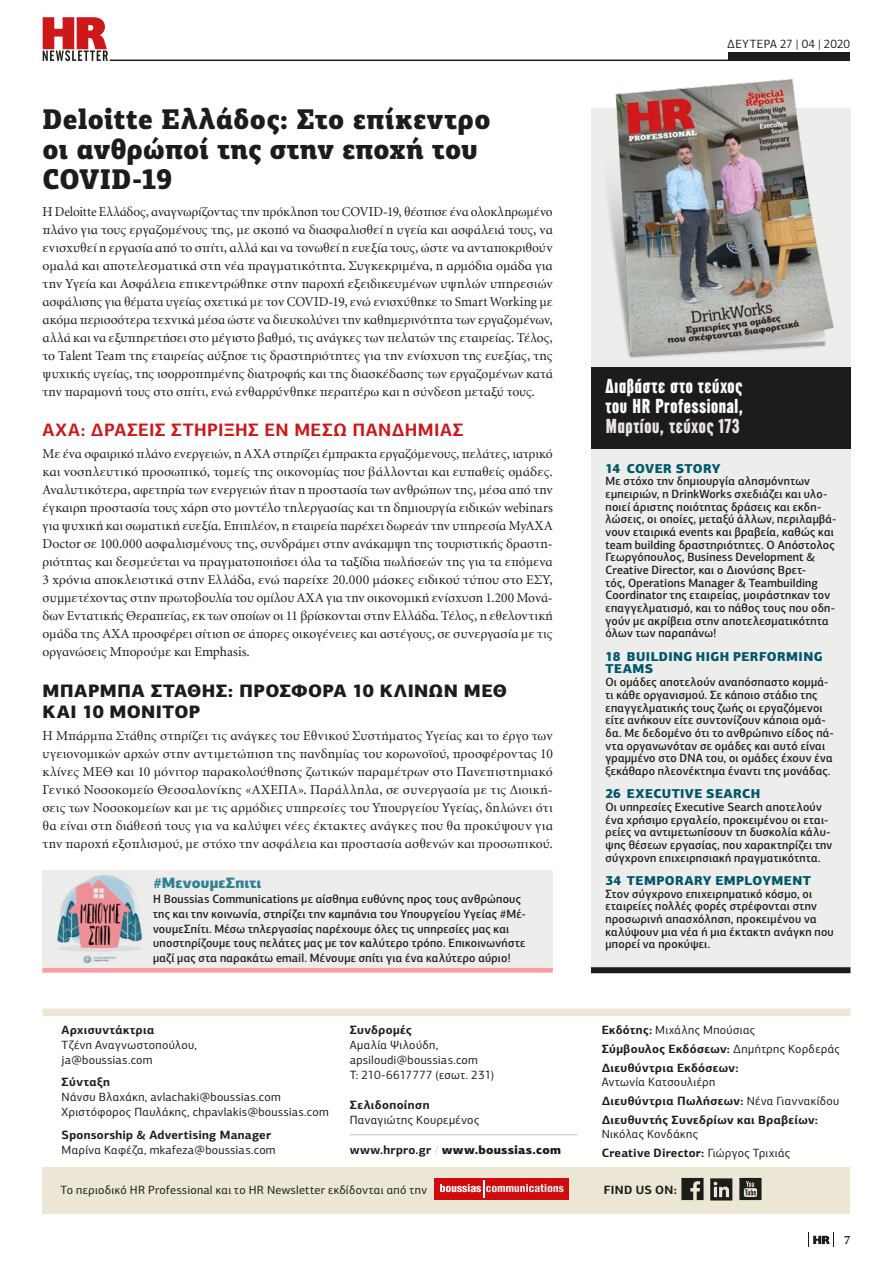
<style>
.page{position:relative;width:893px;height:1263px;background:#fff}
.page>*{position:absolute;margin:0;border:0;box-sizing:border-box;transform-origin:0 0}
.BIG_first_Title{font:900 28.5px/30px "PF Centro Slab Press";letter-spacing:.01em;color:#1c1c1a}
.t1{font:700 19.95px/20px "CF Blast Gothic Medi";letter-spacing:.005em;color:#fff;text-align:justify}
.TITLE_CAPS{font:900 18px/21px "PF Centro Sans Pro";letter-spacing:.02em;color:#1c1c1a}
.TITLE_CAPS-2{font:700 18px "PF Centro Sans Pro";letter-spacing:.025em;color:#cd1719}
.t2{font:900 15px "PF Centro Sans Pro";letter-spacing:.01em;color:#2d8296;scale:.96 1}
.Main_no_box{font:13.5px/18px "Minion Greek";letter-spacing:.005em;color:#1c1c1a;text-align:justify}
.t3{font:900 12.9px/12.8px "PF Centro Sans Pro";letter-spacing:.03em;color:#00576a}
.t4{font:700 12.75px "Minion Greek";color:#1c1c1a}
.t5{font:500 12px/12.8px "PF Centro Sans Pro";letter-spacing:.02em;color:#1c1c1a;scale:.96 1}
.t6{font:12px/15px "PF Centro Sans Pro";letter-spacing:.025em;color:#1c1c1a}
.t7{font:700 12px/13.5px "PF Centro Sans Pro";letter-spacing:.025em;color:#1c1c1a}
.t8{font:900 12px "PF Centro Sans Pro";letter-spacing:.02em;color:#1c1c1a}
.s1{font-weight:700}
.s2{font-weight:500;color:#d7d7d2}
.s3{color:#eae2e7}
.s4{font-weight:400}
</style>
<div class="page">
<div style="left:43px;top:1008px;width:807px;height:8px;background:#ebe7d4"></div>
<div style="left:43px;top:1167px;width:807px;height:47px;background:#ebe7d4"></div>
<div style="left:434px;top:1178px;width:135px;height:22px;background:#d10a10"></div>
<svg style="left:440px;top:1180px;width:124px;height:18px"></svg>
<svg style="left:681px;top:1178px;width:23px;height:22px"></svg>
<svg style="left:710px;top:1178px;width:22px;height:22px"></svg>
<svg style="left:739px;top:1178px;width:22px;height:22px"></svg>
<hr style="left:350px;top:1134px;width:227px;height:1px;background:#d7d7d2">
<hr style="left:110px;top:60px;width:739px;height:1px;background:#1c1c1a">
<div style="left:728px;top:53px;width:121px;height:8px;background:#1c1c1a"></div>
<svg style="left:813px;top:1233px;width:21px;height:14px"></svg>
<svg style="left:43px;top:17px;width:65px;height:44px"></svg>
<div style="left:591px;top:108px;width:260px;height:865px;background:#ededec"></div>
<img style="left:608px;top:79px;width:226px;height:279px">
<div style="left:591px;top:367px;width:260px;height:81px;background:#1c1c1a"></div>
<div style="left:591px;top:967px;width:259px;height:6px;background:#1c1c1a"></div>
<div style="left:43px;top:870px;width:510px;height:103px;background:#ededec"></div>
<hr style="left:43px;top:968px;width:510px;height:4px;background:#ff9ca2">
<img style="left:57px;top:873px;width:86px;height:91px">
<p class="BIG_first_Title" style="left:43px;top:105px;width:450px">Deloitte Ελλάδος: Στο επίκεντρο οι ανθρώποί της στην εποχή του<br>COVID-19</p>
<p class="Main_no_box" style="left:43px;top:203px;width:512px">Η Deloitte Ελλάδος, αναγνωρίζοντας την πρόκληση του COVID-19, θέσπισε ένα ολοκληρωμένο πλάνο για τους εργαζομένους της, με σκοπό να διασφαλισθεί η υγεία και ασφάλειά τους, να ενισχυθεί η εργασία από το σπίτι, αλλά και να τονωθεί η ευεξία τους, ώστε να ανταποκριθούν ομαλά και αποτελεσματικά στη νέα πραγματικότητα. Συγκεκριμένα, η αρμόδια ομάδα για την Υγεία και Ασφάλεια επικεντρώθηκε στην παροχή εξειδικευμένων υψηλών υπηρεσιών ασφάλισης για θέματα υγείας σχετικά με τον COVID-19, ενώ ενισχύθηκε το Smart Working με ακόμα περισσότερα τεχνικά μέσα ώστε να διευκολύνει την καθημερινότητα των εργαζομένων, αλλά και να εξυπηρετήσει στο μέγιστο βαθμό, τις ανάγκες των πελατών της εταιρείας. Τέλος, το Talent Team της εταιρείας αύξησε τις δραστηριότητες για την ενίσχυση της ευεξίας, της ψυχικής υγείας, της ισορροπημένης διατροφής και της διασκέδασης των εργαζομένων κατά την παραμονή τους στο σπίτι, ενώ ενθαρρύνθηκε περαιτέρω και η σύνδεση μεταξύ τους.</p>
<p class="TITLE_CAPS-2" style="left:43px;top:419px;width:422px">ΑΧΑ: ΔΡΑΣΕΙΣ ΣΤΗΡΙΞΗΣ ΕΝ ΜΕΣΩ ΠΑΝΔΗΜΙΑΣ</p>
<p class="Main_no_box" style="left:43px;top:446px;width:512px">Με ένα σφαιρικό πλάνο ενεργειών, η ΑΧΑ στηρίζει έμπρακτα εργαζόμενους, πελάτες, ιατρικό και νοσηλευτικό προσωπικό, τομείς της οικονομίας που βάλλονται και ευπαθείς ομάδες.<br>Αναλυτικότερα, αφετηρία των ενεργειών ήταν η προστασία των ανθρώπων της, μέσα από την έγκαιρη προστασία τους χάρη στο μοντέλο τηλεργασίας και τη δημιουργία ειδικών webinars για ψυχική και σωματική ευεξία. Επιπλέον, η εταιρεία παρέχει δωρεάν την υπηρεσία MyAXA Doctor σε 100.000 ασφαλισμένους της, συνδράμει στην ανάκαμψη της τουριστικής δραστη&shy;ριότητας και δεσμεύεται να πραγματοποιήσει όλα τα ταξίδια πωλήσεών της για τα επόμενα 3 χρόνια αποκλειστικά στην Ελλάδα, ενώ παρείχε 20.000 μάσκες ειδικού τύπου στο ΕΣΥ, συμμετέχοντας στην πρωτοβουλία του ομίλου ΑΧΑ για την οικονομική ενίσχυση 1.200 Μονά&shy;δων Εντατικής Θεραπείας, εκ των οποίων οι 11 βρίσκονται στην Ελλάδα. Τέλος, η εθελοντική ομάδα της ΑΧΑ προσφέρει σίτιση σε άπορες οικογένειες και αστέγους, σε συνεργασία με τις οργανώσεις Μπορούμε και Emphasis.</p>
<p class="TITLE_CAPS" style="left:43px;top:680px;width:466px">ΜΠΑΡΜΠΑ ΣΤΑΘΗΣ: ΠΡΟΣΦΟΡΑ 10 ΚΛΙΝΩΝ ΜΕΘ<br>ΚΑΙ 10 ΜΟΝΙΤΟΡ</p>
<p class="Main_no_box" style="left:43px;top:727px;width:512px">Η Μπάρμπα Στάθης στηρίζει τις ανάγκες του Εθνικού Συστήματος Υγείας και το έργο των υγειονομικών αρχών στην αντιμετώπιση της πανδημίας του κορωνοϊού, προσφέροντας 10 κλίνες ΜΕΘ και 10 μόνιτορ παρακολούθησης ζωτικών παραμέτρων στο Πανεπιστημιακό Γενικό Νοσοκομείο Θεσσαλονίκης «ΑΧΕΠΑ». Παράλληλα, σε συνεργασία με τις Διοική&shy;σεις των Νοσοκομείων και με τις αρμόδιες υπηρεσίες του Υπουργείου Υγείας, δηλώνει ότι θα είναι στη διάθεσή τους για να καλύψει νέες έκτακτες ανάγκες που θα προκύψουν για την παροχή εξοπλισμού, με στόχο την ασφάλεια και προστασία ασθενών και προσωπικού.</p>
<p class="t2" style="left:153px;top:872px;width:114px">#ΜενουμεΣπιτι</p>
<p class="t5" style="left:153px;top:891px;width:390px;line-height:14.7px">Η Boussias Communications με αίσθημα ευθύνης προς τους ανθρώπους της και την κοινωνία, στηρίζει την καμπάνια του Υπουργείου Υγείας #Mέ&shy;νουμεΣπίτι. Μέσω τηλεργασίας παρέχουμε όλες τις υπηρεσίες μας και υποστηρίζουμε τους πελάτες μας με τον καλύτερο τρόπο. Επικοινωνήστε μαζί μας στα παρακάτω email. Μένουμε σπίτι για ένα καλύτερο αύριο!</p>
<p class="t7" style="left:62px;top:1023px;width:94px">Αρχισυντάκτρια</p>
<p class="t6" style="left:62px;top:1037px;width:137px">Τζένη Αναγνωστοπούλου, ja@boussias.com</p>
<p class="t6" style="left:62px;top:1074px;width:221px"><span class="s1">Σύνταξη<br></span>Νάνσυ Βλαχάκη, avlachaki@boussias.com</p>
<p class="t6" style="left:62px;top:1104px;width:269px">Χριστόφορος Παυλάκης, chpavlakis@boussias.com</p>
<p class="t7" style="left:62px;top:1128px;width:211px">Sponsorship &amp; Advertising Manager</p>
<p class="t6" style="left:62px;top:1142px;width:215px">Μαρίνα Καφέζα, mkafeza@boussias.com</p>
<p class="t7" style="left:350px;top:1023px;width:64px">Συνδρομές</p>
<p class="t6" style="left:350px;top:1037px;width:146px">Αμαλία Ψιλούδη, apsiloudi@boussias.com<br>Τ: 210-6617777 (εσωτ. 231)</p>
<p class="t7" style="left:350px;top:1098px;width:81px">Σελιδοποίηση</p>
<p class="t6" style="left:350px;top:1112px;width:131px">Παναγιώτης Κουρεμένος</p>
<p class="t8" style="left:350px;top:1141px;width:213px"><span class="s1">www.hrpro.gr</span> <span class="s2">/</span> www.boussias.com</p>
<p class="t6" style="left:727px;top:36px;width:124px">ΔΕΥΤΕΡΑ 27 | 04 | 2020</p>
<p class="t1" style="left:605px;top:377px;width:139px">Διαβάστε στο τεύχος του HR Professional, <span class="s3">Μαρτίου, τεύχος 173</span></p>
<p class="t3" style="left:605px;top:462px;width:117px">14 COVER STORY</p>
<p class="t5" style="left:605px;top:475px;width:242px">Με στόχο την δημιουργία αλησμόνητων εμπειριών, η DrinkWorks σχεδιάζει και υλο&shy;ποιεί άριστης ποιότητας δράσεις και εκδη&shy;λώσεις, οι οποίες, μεταξύ άλλων, περιλαμβά&shy;νουν εταιρικά events και βραβεία, καθώς και team building δραστηριότητες. Ο Απόστολος Γεωργόπουλος, Business Development &amp; Creative Director, και o Διονύσης Βρετ-<br>τός, Operations Manager &amp; Teambuilding Coordinator της εταιρείας, μοιράστηκαν τον επαγγελματισμό, και το πάθος τους που οδη&shy;γούν με ακρίβεια στην αποτελεσματικότητα όλων των παραπάνω!</p>
<p class="t3" style="left:605px;top:650px;width:218px">18 BUILDING HIGH PERFORMING<br>TEAMS</p>
<p class="t5" style="left:605px;top:676px;width:239px">Οι ομάδες αποτελούν αναπόσπαστο κομμά&shy;τι κάθε οργανισμού. Σε κάποιο στάδιο της επαγγελματικής τους ζωής οι εργαζόμενοι είτε ανήκουν είτε συντονίζουν κάποια ομά&shy;δα. Με δεδομένο ότι το ανθρώπινο είδος πά&shy;ντα οργανωνόταν σε ομάδες και αυτό είναι γραμμένο στο DNA του, οι ομάδες έχουν ένα ξεκάθαρο πλεονέκτημα έναντι της μονάδας.</p>
<p class="t3" style="left:605px;top:787px;width:156px">26 EXECUTIVE SEARCH</p>
<p class="t5" style="left:605px;top:800px;width:238px">Οι υπηρεσίες Executive Search αποτελούν ένα χρήσιμο εργαλείο, προκειμένου οι εται&shy;ρείες να αντιμετωπίσουν τη δυσκολία κάλυ&shy;ψης θέσεων εργασίας, που χαρακτηρίζει την σύγχρονη επιχειρησιακή πραγματικότητα.</p>
<p class="t3" style="left:605px;top:874px;width:207px">34 TEMPORARY EMPLOYMENT</p>
<p class="t5" style="left:605px;top:887px;width:239px">Στον σύγχρονο επιχειρηματικό κόσμο, οι εταιρείες πολλές φορές στρέφονται στην προσωρινή απασχόληση, προκειμένου να καλύψουν μια νέα ή μια έκτακτη ανάγκη που μπορεί να προκύψει.</p>
<p class="t6" style="left:602px;top:1022px;width:155px"><span class="s1">Εκδότης:</span> Μιχάλης Μπούσιας</p>
<p class="t7" style="left:602px;top:1042px;width:240px">Σύμβουλος Εκδόσεων: <span class="s4">Δημήτρης Κορδεράς</span></p>
<p class="t7" style="left:602px;top:1061px;width:138px">Διευθύντρια Εκδόσεων:<br><span class="s4">Αντωνία Κατσουλιέρη</span></p>
<p class="t7" style="left:602px;top:1094px;width:239px">Διευθύντρια Πωλήσεων: <span class="s4">Νένα Γιαννακίδου</span></p>
<p class="t7" style="left:602px;top:1113px;width:218px">Διευθυντής Συνεδρίων και Βραβείων:<br><span class="s4">Νικόλας Κονδάκης</span></p>
<p class="t7" style="left:602px;top:1146px;width:190px">Creative Director: <span class="s4">Γιώργος Τριχιάς</span></p>
<p class="t6" style="left:61px;top:1182px;width:368px">Το περιοδικό ΗR Professional και το HR Newsletter εκδίδονται από την</p>
<p class="t7" style="left:604px;top:1183px;width:75px">FIND US ON:</p>
<p class="t4" style="left:844px;top:1233px;width:8px">7</p>
</div>
